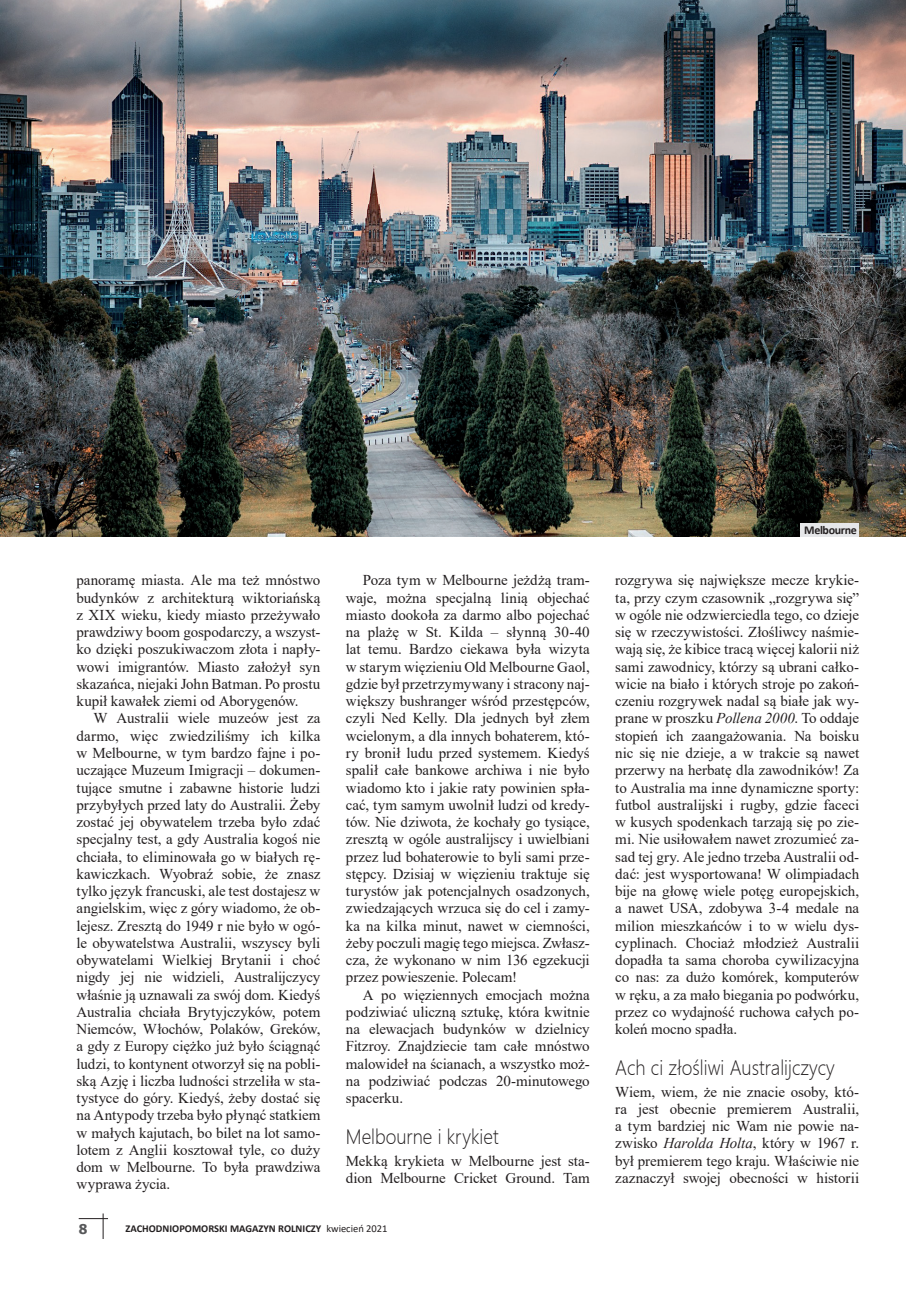
<style>
.page{position:relative;width:906px;height:1289px;background:#fff}
.page>*{position:absolute;margin:0;border:0;box-sizing:border-box;transform-origin:0 0}
.Podtytuł_1{font:300 19.5px "Microsoft Ya Hei";color:#231f20;scale:.9 1}
.akapit_podwieszany{font:15px/17.2px "Times New Roman";letter-spacing:-.005em;color:#231f20;text-align:justify}
.t1{font:700 13.5px "Tahoma";color:#57585a}
.t2{font:700 12px "Calibri";letter-spacing:-.03em;color:#231f20}
.t3{font:700 10.5px "Calibri";color:#231f20}
.s1{font-weight:400}
.s2{font-style:italic}
</style>
<div class="page">
<svg style="left:79px;top:1213px;width:29px;height:25px"></svg>
<img style="left:0;top:0;width:906px;height:537px">
<div style="left:800px;top:523px;width:59px;height:14px;background:#e6e7e9"></div>
<p class="akapit_podwieszany" style="left:77px;top:571px;width:245px">panoramę miasta. Ale ma też mnóstwo budynków z architekturą wiktoriańską z XIX wieku, kiedy miasto przeżywało prawdziwy boom gospodarczy, a wszyst&shy;ko dzięki poszukiwaczom złota i napły&shy;wowi imigrantów. Miasto założył syn skazańca, niejaki John Batman. Po prostu kupił kawałek ziemi od Aborygenów.</p>
<p class="akapit_podwieszany" style="left:77px;top:709px;width:245px;text-indent:17px">W Australii wiele muzeów jest za darmo, więc zwiedziliśmy ich kilka w Melbourne, w tym bardzo fajne i po&shy;uczające Muzeum Imigracji – dokumen&shy;tujące smutne i zabawne historie ludzi przybyłych przed laty do Australii. Żeby zostać jej obywatelem trzeba było zdać specjalny test, a gdy Australia kogoś nie chciała, to eliminowała go w białych rę&shy;kawiczkach. Wyobraź sobie, że znasz tylko język francuski, ale test dostajesz w angielskim, więc z góry wiadomo, że ob&shy;lejesz. Zresztą do 1949 r nie było w ogó&shy;le obywatelstwa Australii, wszyscy byli obywatelami Wielkiej Brytanii i choć nigdy jej nie widzieli, Australijczycy właśnie ją uznawali za swój dom. Kiedyś Australia chciała Brytyjczyków, potem Niemców, Włochów, Polaków, Greków, a gdy z Europy ciężko już było ściągnąć ludzi, to kontynent otworzył się na pobli&shy;ską Azję i liczba ludności strzeliła w sta&shy;tystyce do góry. Kiedyś, żeby dostać się na Antypody trzeba było płynąć statkiem w małych kajutach, bo bilet na lot samo&shy;lotem z Anglii kosztował tyle, co duży dom w Melbourne. To była prawdziwa wyprawa życia.</p>
<p class="akapit_podwieszany" style="left:346px;top:571px;width:245px;text-indent:17px">Poza tym w Melbourne jeżdżą tram&shy;waje, można specjalną linią objechać miasto dookoła za darmo albo pojechać na plażę w St. Kilda – słynną 30-40 lat temu. Bardzo ciekawa była wizyta w starym więzieniu Old Melbourne Gaol, gdzie był przetrzymywany i stracony naj&shy;większy bushranger wśród przestępców, czyli Ned Kelly. Dla jednych był złem wcielonym, a dla innych bohaterem, któ&shy;ry bronił ludu przed systemem. Kiedyś spalił całe bankowe archiwa i nie było wiadomo kto i jakie raty powinien spła&shy;cać, tym samym uwolnił ludzi od kredy&shy;tów. Nie dziwota, że kochały go tysiące, zresztą w ogóle australijscy i uwielbiani przez lud bohaterowie to byli sami prze&shy;stępcy. Dzisiaj w więzieniu traktuje się turystów jak potencjalnych osadzonych, zwiedzających wrzuca się do cel i zamy&shy;ka na kilka minut, nawet w ciemności, żeby poczuli magię tego miejsca. Zwłasz&shy;cza, że wykonano w nim 136 egzekucji przez powieszenie. Polecam!</p>
<p class="akapit_podwieszany" style="left:346px;top:985px;width:245px;text-indent:17px">A po więziennych emocjach można podziwiać uliczną sztukę, która kwitnie na elewacjach budynków w dzielnicy Fitzroy. Znajdziecie tam całe mnóstwo malowideł na ścianach, a wszystko moż&shy;na podziwiać podczas 20-minutowego spacerku.</p>
<p class="Podtytuł_1" style="left:346px;top:1124px;width:171px">Melbourne i krykiet</p>
<p class="akapit_podwieszany" style="left:346px;top:1151px;width:245px">Mekką krykieta w Melbourne jest sta&shy;dion Melbourne Cricket Ground. Tam</p>
<p class="t1" style="left:79px;top:1219px;width:10px">8</p>
<p class="t3" style="left:125px;top:1221px;width:264px">ZACHODNIOPOMORSKI MAGAZYN ROLNICZY <span class="s1">kwiecień 2021</span></p>
<p class="t2" style="left:804px;top:521px;width:54px">Melbourne</p>
<p class="akapit_podwieszany" style="left:615px;top:571px;width:245px">rozgrywa się największe mecze krykie&shy;ta, przy czym czasownik „rozgrywa się” w ogóle nie odzwierciedla tego, co dzieje się w rzeczywistości. Złośliwcy naśmie&shy;wają się, że kibice tracą więcej kalorii niż sami zawodnicy, którzy są ubrani całko&shy;wicie na biało i których stroje po zakoń&shy;czeniu rozgrywek nadal są białe jak wy&shy;prane w proszku <span class="s2">Pollena 2000</span>. To oddaje stopień ich zaangażowania. Na boisku nic się nie dzieje, a w trakcie są nawet przerwy na herbatę dla zawodników! Za to Australia ma inne dynamiczne sporty: futbol australijski i rugby, gdzie faceci w kusych spodenkach tarzają się po zie&shy;mi. Nie usiłowałem nawet zrozumieć za&shy;sad tej gry. Ale jedno trzeba Australii od&shy;dać: jest wysportowana! W olimpiadach bije na głowę wiele potęg europejskich, a nawet USA, zdobywa 3-4 medale na milion mieszkańców i to w wielu dys&shy;cyplinach. Chociaż młodzież Australii dopadła ta sama choroba cywilizacyjna co nas: za dużo komórek, komputerów w ręku, a za mało biegania po podwórku, przez co wydajność ruchowa całych po&shy;koleń mocno spadła.</p>
<p class="Podtytuł_1" style="left:615px;top:1055px;width:245px">Ach ci złośliwi Australijczycy</p>
<p class="akapit_podwieszany" style="left:615px;top:1082px;width:245px">Wiem, wiem, że nie znacie osoby, któ&shy;ra jest obecnie premierem Australii, a tym bardziej nic Wam nie powie na&shy;zwisko <span class="s2">Harolda Holta</span>, który w 1967 r. był premierem tego kraju. Właściwie nie zaznaczył swojej obecności w historii</p>
</div>
